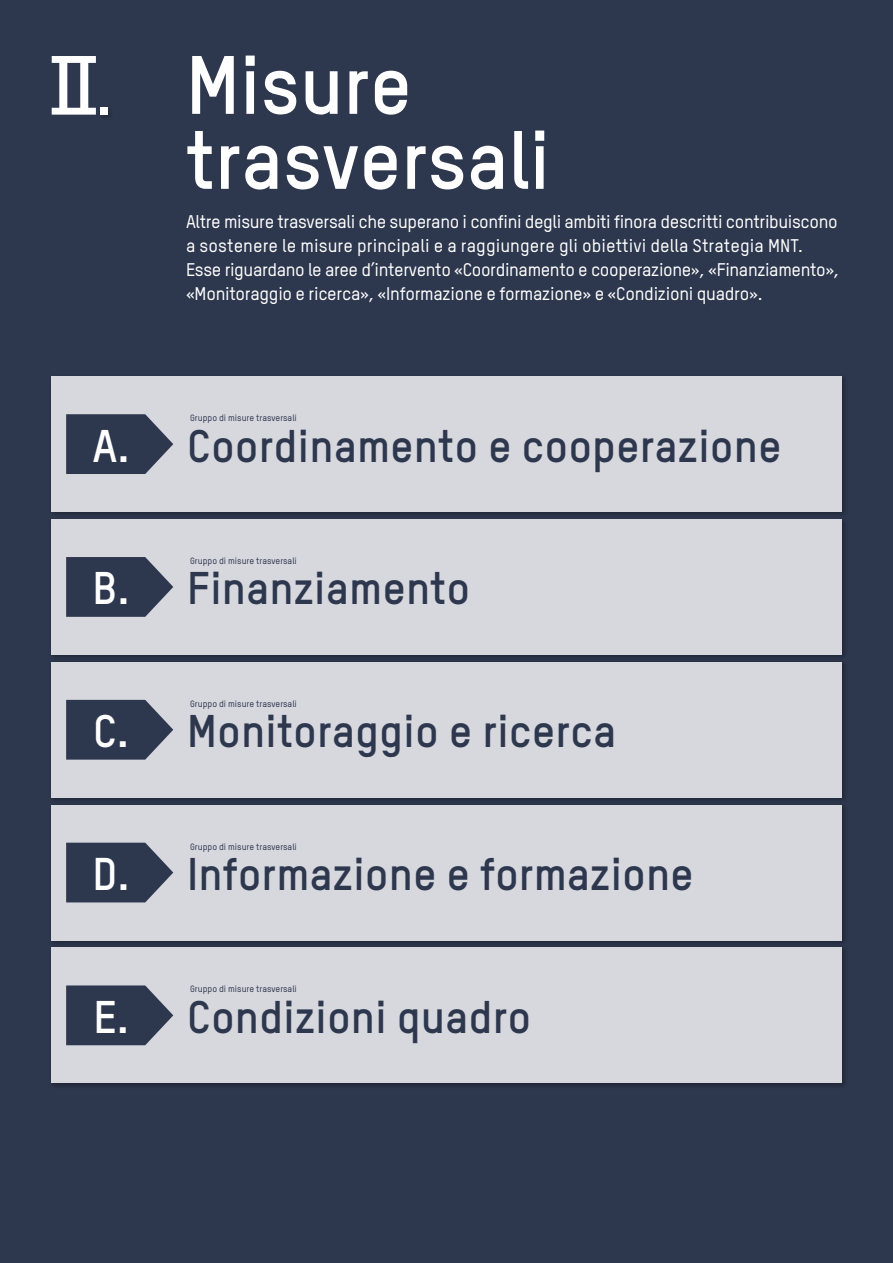
<style>
.page{position:relative;width:893px;height:1263px;background:#2d374d}
.page>*{position:absolute;margin:0;border:0;box-sizing:border-box;transform-origin:0 0}
.t1{font:700 81.15px/75px "TSTAR";letter-spacing:-.005em;color:#fff}
.t2{font:700 45px "TSTAR";color:#2d374d}
.t3{font:500 18px/24px "TSTAR";letter-spacing:-.02em;color:#fff}
.t4{font:500 9px "TSTAR";color:#2d374d}
.s1{color:#fff}
</style>
<div class="page">
<svg style="left:52px;top:56px;width:44px;height:59px"></svg>
<div style="left:99px;top:106px;width:15px;height:15px;background:#000;opacity:.3"></div>
<div style="left:101px;top:108px;width:7px;height:7px;background:#fff"></div>
<div style="left:49px;top:374px;width:799px;height:143px;background:#283145"></div>
<div style="left:51px;top:376px;width:791px;height:136px;background:#d7d7de"></div>
<svg style="left:66px;top:414px;width:107px;height:60px;background:#434c60"></svg>
<div style="left:49px;top:945px;width:799px;height:144px;background:#283145"></div>
<div style="left:51px;top:947px;width:791px;height:136px;background:#d7d7de"></div>
<svg style="left:66px;top:985px;width:107px;height:60px;background:#444c60"></svg>
<div style="left:49px;top:803px;width:799px;height:143px;background:#000;opacity:.3"></div>
<div style="left:51px;top:805px;width:791px;height:135px;background:#d7d7de"></div>
<svg style="left:66px;top:843px;width:107px;height:59px;background:#424b5f"></svg>
<div style="left:49px;top:660px;width:799px;height:143px;background:#000;opacity:.3"></div>
<div style="left:51px;top:662px;width:791px;height:135px;background:#d7d7de"></div>
<svg style="left:66px;top:700px;width:107px;height:60px;background:#434c60"></svg>
<div style="left:49px;top:517px;width:799px;height:143px;background:#283145"></div>
<div style="left:51px;top:519px;width:791px;height:136px;background:#d7d7de"></div>
<svg style="left:66px;top:557px;width:107px;height:60px;background:#434c60"></svg>
<h1 class="t1" style="left:186px;top:45px;width:366px">Misure trasversali</h1>
<p class="t3" style="left:186px;top:209px;width:655px">Altre misure trasversali che superano i confini degli ambiti finora descritti contribuiscono a sostenere le misure principali e a raggiungere gli obiettivi della Strategia MNT.<br>Esse riguardano le aree d’intervento «Coordinamento e cooperazione», «Finanziamento», «Monitoraggio e ricerca», «Informazione e formazione» e «Condizioni quadro».</p>
<p class="t4" style="left:190px;top:412px;width:108px">Gruppo di misure trasversali</p>
<h2 class="t2" style="left:92px;top:417px;width:691px"><span class="s1">A.</span> Coordinamento e cooperazione</h2>
<p class="t4" style="left:190px;top:555px;width:108px">Gruppo di misure trasversali</p>
<h2 class="t2" style="left:93px;top:560px;width:379px"><span class="s1">B.</span> Finanziamento</h2>
<p class="t4" style="left:190px;top:698px;width:108px">Gruppo di misure trasversali</p>
<h2 class="t2" style="left:93px;top:703px;width:525px"><span class="s1">C.</span> Monitoraggio e ricerca</h2>
<p class="t4" style="left:190px;top:841px;width:108px">Gruppo di misure trasversali</p>
<h2 class="t2" style="left:93px;top:845px;width:603px"><span class="s1">D.</span> Informazione e formazione</h2>
<p class="t4" style="left:190px;top:984px;width:108px">Gruppo di misure trasversali</p>
<h2 class="t2" style="left:93px;top:988px;width:439px"><span class="s1">E.</span> Condizioni quadro</h2>
</div>
